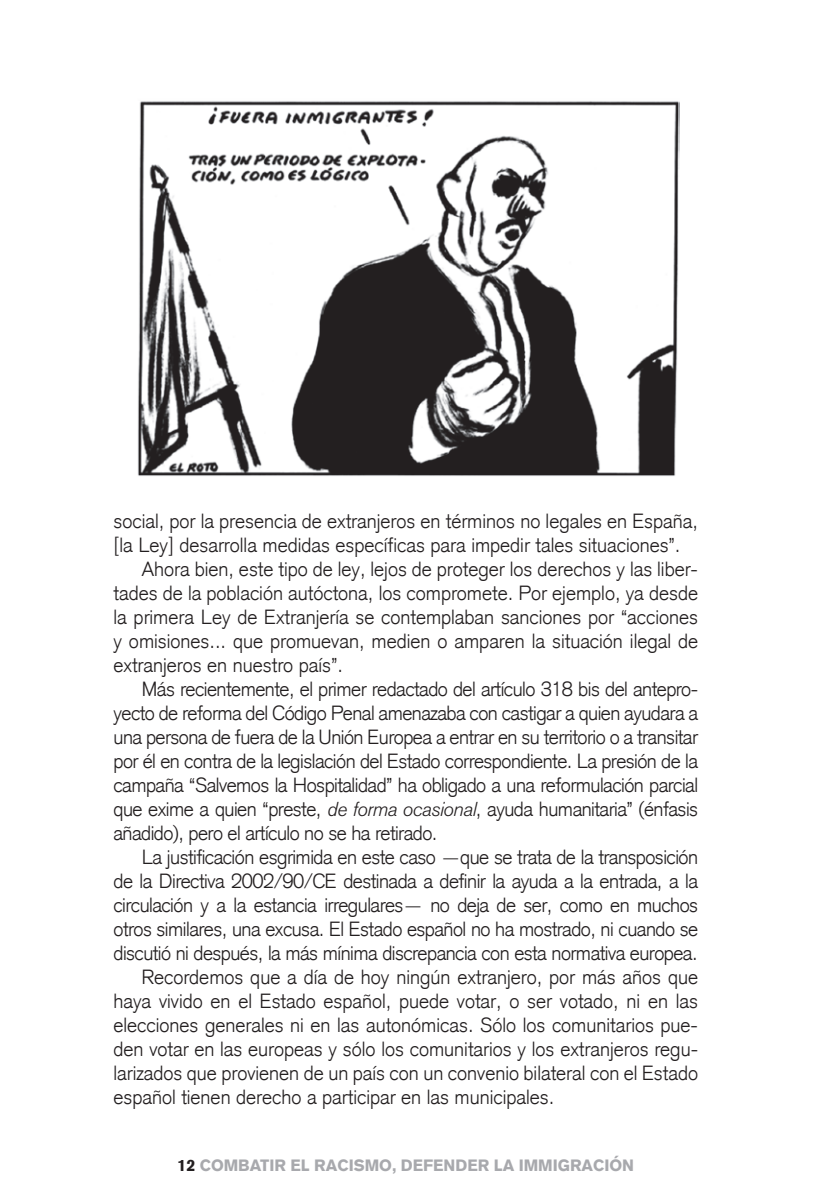
<style>
.page{position:relative;width:840px;height:1191px;background:#fff}
.page>*{position:absolute;margin:0;border:0;box-sizing:border-box;transform-origin:0 0}
.t1{font:300 20px "Akzidenz Grotesk CE";color:#231f20}
.t2{font:300 20px "Akzidenz Grotesk CE";letter-spacing:-.025em;color:#231f20}
.t3{font:900 16px "Akzidenz Grotesk";color:#a8a9ad}
.s1{font-family:"Akzidenz Grotesk BQ";font-style:italic}
.s2{color:#231f20}
</style>
<div class="page">
<img style="left:138px;top:101px;width:540px;height:375px">
<p class="t1" style="left:113px;top:508px;width:585px">social, por la presencia de extranjeros en términos no legales en España,</p>
<p class="t1" style="left:113px;top:532px;width:568px">[la Ley] desarrolla medidas específicas para impedir tales situaciones”.</p>
<p class="t1" style="left:142px;top:556px;width:557px">Ahora bien, este tipo de ley, lejos de proteger los derechos y las liber-</p>
<p class="t1" style="left:113px;top:580px;width:585px">tades de la población autóctona, los compromete. Por ejemplo, ya desde</p>
<p class="t1" style="left:113px;top:604px;width:585px">la primera Ley de Extranjería se contemplaban sanciones por “acciones</p>
<p class="t1" style="left:113px;top:628px;width:585px">y omisiones... que promuevan, medien o amparen la situación ilegal de</p>
<p class="t1" style="left:113px;top:652px;width:231px">extranjeros en nuestro país”.</p>
<p class="t2" style="left:142px;top:676px;width:557px">Más recientemente, el primer redactado del artículo 318 bis del antepro-</p>
<p class="t2" style="left:113px;top:700px;width:586px">yecto de reforma del Código Penal amenazaba con castigar a quien ayudara a</p>
<p class="t2" style="left:113px;top:724px;width:585px">una persona de fuera de la Unión Europea a entrar en su territorio o a transitar</p>
<p class="t2" style="left:113px;top:748px;width:585px">por él en contra de la legislación del Estado correspondiente. La presión de la</p>
<p class="t2" style="left:113px;top:772px;width:585px">campaña “Salvemos la Hospitalidad” ha obligado a una reformulación parcial</p>
<p class="t2" style="left:113px;top:796px;width:585px">que exime a quien “preste, <span class="s1">de forma ocasional</span>, ayuda humanitaria” (énfasis</p>
<p class="t2" style="left:113px;top:820px;width:325px">añadido), pero el artículo no se ha retirado.</p>
<p class="t2" style="left:142px;top:844px;width:557px">La justificación esgrimida en este caso —que se trata de la transposición</p>
<p class="t2" style="left:113px;top:868px;width:585px">de la Directiva 2002/90/CE destinada a definir la ayuda a la entrada, a la</p>
<p class="t2" style="left:113px;top:892px;width:586px">circulación y a la estancia irregulares— no deja de ser, como en muchos</p>
<p class="t2" style="left:113px;top:916px;width:586px">otros similares, una excusa. El Estado español no ha mostrado, ni cuando se</p>
<p class="t2" style="left:113px;top:940px;width:585px">discutió ni después, la más mínima discrepancia con esta normativa europea.</p>
<p class="t1" style="left:142px;top:964px;width:557px">Recordemos que a día de hoy ningún extranjero, por más años que</p>
<p class="t1" style="left:113px;top:988px;width:585px">haya vivido en el Estado español, puede votar, o ser votado, ni en las</p>
<p class="t1" style="left:113px;top:1012px;width:585px">elecciones generales ni en las autonómicas. Sólo los comunitarios pue-</p>
<p class="t1" style="left:113px;top:1036px;width:585px">den votar en las europeas y sólo los comunitarios y los extranjeros regu-</p>
<p class="t1" style="left:113px;top:1060px;width:585px">larizados que provienen de un país con un convenio bilateral con el Estado</p>
<p class="t1" style="left:113px;top:1084px;width:442px">español tienen derecho a participar en las municipales.</p>
<p class="t3" style="left:177px;top:1155px;width:458px"><span class="s2">12</span> COMBATIR EL RACISMO, DEFENDER LA IMMIGRACIÓN</p>
</div>
